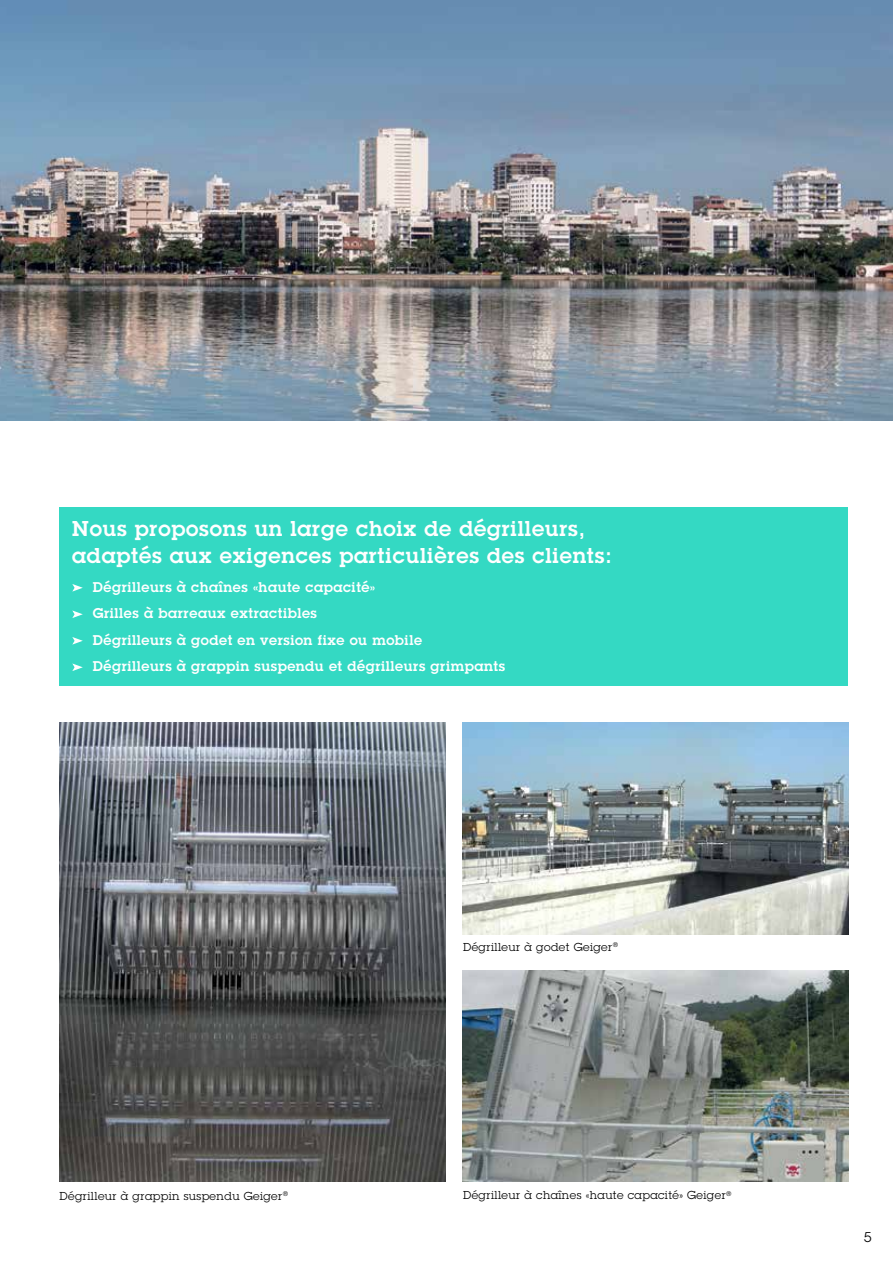
<style>
.page{position:relative;width:893px;height:1263px;background:#fff}
.page>*{position:absolute;margin:0;border:0;box-sizing:border-box;transform-origin:0 0}
.t1{font:600 21px/27px "Lubalin Graph Std";letter-spacing:.04em;color:#fff}
.t2{font:600 13.8px/26.5px "Lubalin Graph Std";letter-spacing:.04em;color:#fff}
.t3{font:13.8px "Lubalin Graph Std";color:#000}
.t4{font:11.25px "Lubalin Graph Std";letter-spacing:.04em;color:#000}
</style>
<div class="page">
<img style="left:0;top:0;width:893px;height:421px">
<img style="left:60px;top:723px;width:385px;height:459px">
<img style="left:462px;top:723px;width:386px;height:211px">
<img style="left:462px;top:970px;width:386px;height:212px">
<div style="left:60px;top:507px;width:788px;height:178px;background:#34d9c3"></div>
<svg style="left:72px;top:584px;width:11px;height:8px"></svg>
<svg style="left:72px;top:610px;width:11px;height:8px"></svg>
<svg style="left:72px;top:637px;width:11px;height:8px"></svg>
<svg style="left:72px;top:663px;width:11px;height:8px"></svg>
<h1 class="t1" style="left:72px;top:515px;width:541px">Nous proposons un large choix de dégrilleurs, adaptés aux exigences particulières des clients:</h1>
<p class="t2" style="left:93px;top:573px;width:414px">Dégrilleurs à chaînes «haute capacité»<br>Grilles à barreaux extractibles<br>Dégrilleurs à godet en version fixe ou mobile<br>Dégrilleurs à grappin suspendu et dégrilleurs grimpants</p>
<p class="t4" style="left:463px;top:940px;width:157px">Dégrilleur à godet Geiger<sup>®</sup></p>
<p class="t4" style="left:60px;top:1189px;width:230px">Dégrilleur à grappin suspendu Geiger<sup>®</sup></p>
<p class="t4" style="left:463px;top:1188px;width:270px">Dégrilleur à chaînes «haute capacité» Geiger<sup>®</sup></p>
<p class="t3" style="left:864px;top:1228px;width:10px">5</p>
</div>
